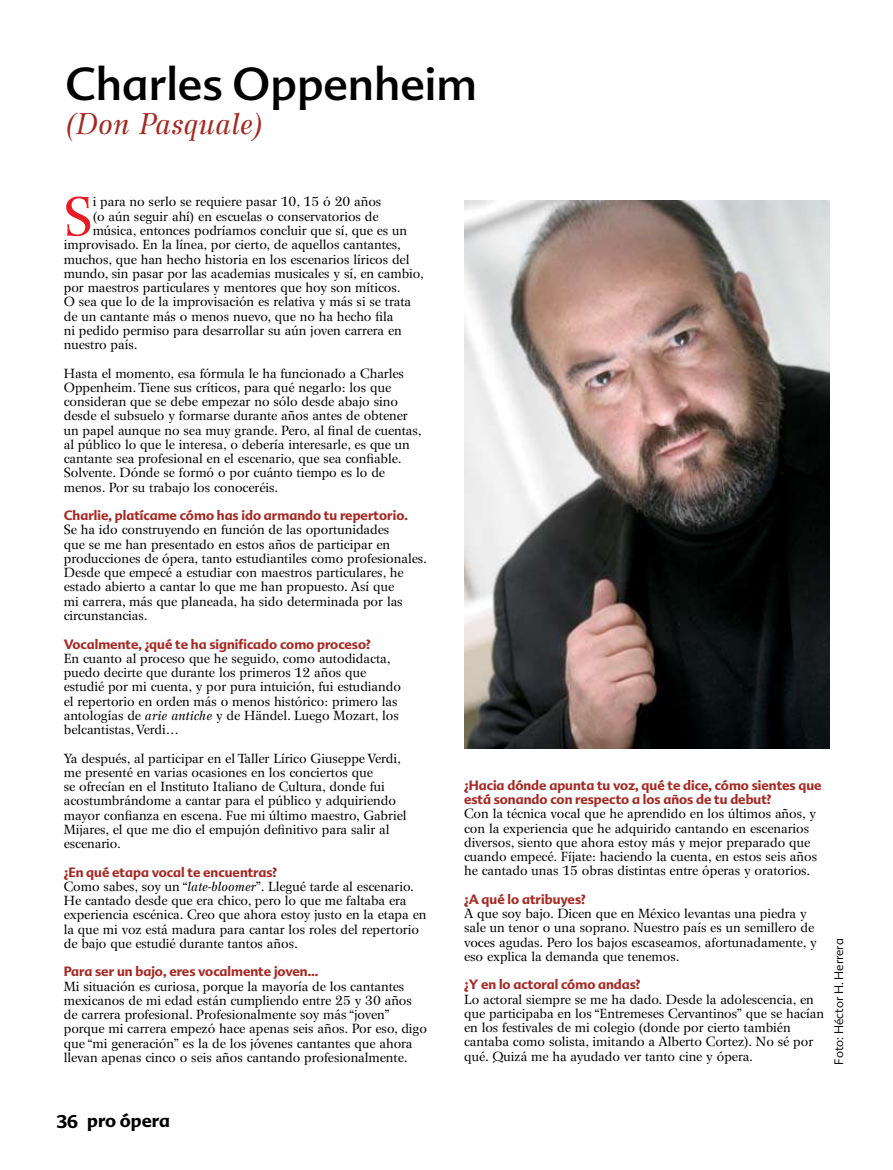
<style>
.page{position:relative;width:893px;height:1170px;background:#fff}
.page>*{position:absolute;margin:0;border:0;box-sizing:border-box;transform-origin:0 0}
.t1{font:53.85px "Wilke";color:#e91c23}
.t2{font:45px "Advert";color:#000}
.t3{font:italic 30px "Wilke";color:#a62822}
.t4{font:700 18px "Advert";color:#000}
.t5{font:13.2px/14.2px "Wilke";color:#000}
.t6{font:700 13.2px/14.2px "Advert";color:#a62822}
.t7{font:300 12px "Advert";color:#000}
.s1{font-style:italic}
</style>
<div class="page">
<img style="left:464px;top:201px;width:365px;height:547px">
<h2 class="t2" style="left:65px;top:56px;width:413px">Charles Oppenheim</h2>
<h3 class="t3" style="left:64px;top:105px;width:202px">(Don Pasquale)</h3>
<h1 class="t1" style="left:64px;top:185px;width:30px">S</h1>
<p class="t5" style="left:93px;top:195px;width:290px">i para no serlo se requiere pasar 10, 15 ó 20 años</p>
<p class="t5" style="left:93px;top:209px;width:287px">(o aún seguir ahí) en escuelas o conservatorios de</p>
<p class="t5" style="left:93px;top:223px;width:316px">música, entonces podríamos concluir que sí, que es un</p>
<p class="t5" style="left:64px;top:238px;width:339px">improvisado. En la línea, por cierto, de aquellos cantantes,</p>
<p class="t5" style="left:64px;top:252px;width:347px">muchos, que han hecho historia en los escenarios líricos del</p>
<p class="t5" style="left:64px;top:266px;width:362px">mundo, sin pasar por las academias musicales y sí, en cambio,</p>
<p class="t5" style="left:64px;top:280px;width:338px">por maestros particulares y mentores que hoy son míticos.</p>
<p class="t5" style="left:64px;top:295px;width:349px">O sea que lo de la improvisación es relativa y más si se trata</p>
<p class="t5" style="left:64px;top:309px;width:331px">de un cantante más o menos nuevo, que no ha hecho fila</p>
<p class="t5" style="left:64px;top:323px;width:340px">ni pedido permiso para desarrollar su aún joven carrera en</p>
<p class="t5" style="left:64px;top:337px;width:75px">nuestro país.</p>
<p class="t5" style="left:64px;top:366px;width:360px">Hasta el momento, esa fórmula le ha funcionado a Charles Oppenheim. Tiene sus críticos, para qué negarlo: los que consideran que se debe empezar no sólo desde abajo sino desde el subsuelo y formarse durante años antes de obtener un papel aunque no sea muy grande. Pero, al final de cuentas, al público lo que le interesa, o debería interesarle, es que un cantante sea profesional en el escenario, que sea confiable.<br>Solvente. Dónde se formó o por cuánto tiempo es lo de menos. Por su trabajo los conoceréis.</p>
<p class="t6" style="left:64px;top:508px;width:346px">Charlie, platícame cómo has ido armando tu repertorio.</p>
<p class="t5" style="left:64px;top:523px;width:365px">Se ha ido construyendo en función de las oportunidades<br>que se me han presentado en estos años de participar en producciones de ópera, tanto estudiantiles como profesionales.<br>Desde que empecé a estudiar con maestros particulares, he estado abierto a cantar lo que me han propuesto. Así que<br>mi carrera, más que planeada, ha sido determinada por las circunstancias.</p>
<p class="t6" style="left:64px;top:636px;width:308px">Vocalmente, ¿qué te ha significado como proceso?</p>
<p class="t5" style="left:64px;top:651px;width:339px">En cuanto al proceso que he seguido, como autodidacta, puedo decirte que durante los primeros 12 años que estudié por mi cuenta, y por pura intuición, fui estudiando el repertorio en orden más o menos histórico: primero las antologías de <span class="s1">arie antiche</span> y de Händel. Luego Mozart, los belcantistas, Verdi…</p>
<p class="t5" style="left:64px;top:751px;width:344px">Ya después, al participar en el Taller Lírico Giuseppe Verdi, me presenté en varias ocasiones en los conciertos que<br>se ofrecían en el Instituto Italiano de Cultura, donde fui acostumbrándome a cantar para el público y adquiriendo mayor confianza en escena. Fue mi último maestro, Gabriel Mijares, el que me dio el empujón definitivo para salir al escenario.</p>
<p class="t6" style="left:64px;top:864px;width:215px">¿En qué etapa vocal te encuentras?</p>
<p class="t5" style="left:64px;top:879px;width:364px">Como sabes, soy un “<span class="s1">late-bloomer</span>”. Llegué tarde al escenario.<br>He cantado desde que era chico, pero lo que me faltaba era experiencia escénica. Creo que ahora estoy justo en la etapa en la que mi voz está madura para cantar los roles del repertorio de bajo que estudié durante tantos años.</p>
<p class="t6" style="left:64px;top:964px;width:256px">Para ser un bajo, eres vocalmente joven…</p>
<p class="t5" style="left:64px;top:979px;width:365px">Mi situación es curiosa, porque la mayoría de los cantantes mexicanos de mi edad están cumpliendo entre 25 y 30 años de carrera profesional. Profesionalmente soy más “joven” porque mi carrera empezó hace apenas seis años. Por eso, digo que “mi generación” es la de los jóvenes cantantes que ahora llevan apenas cinco o seis años cantando profesionalmente.</p>
<h3 class="t4" style="left:56px;top:1109px;width:115px">36 pro ópera</h3>
<p class="t6" style="left:464px;top:777px;width:359px">¿Hacia dónde apunta tu voz, qué te dice, cómo sientes que está sonando con respecto a los años de tu debut?</p>
<p class="t5" style="left:464px;top:806px;width:354px">Con la técnica vocal que he aprendido en los últimos años, y con la experiencia que he adquirido cantando en escenarios diversos, siento que ahora estoy más y mejor preparado que cuando empecé. Fíjate: haciendo la cuenta, en estos seis años he cantado unas 15 obras distintas entre óperas y oratorios.</p>
<p class="t6" style="left:464px;top:891px;width:123px">¿A qué lo atribuyes?</p>
<p class="t5" style="left:464px;top:906px;width:354px">A que soy bajo. Dicen que en México levantas una piedra y sale un tenor o una soprano. Nuestro país es un semillero de voces agudas. Pero los bajos escaseamos, afortunadamente, y eso explica la demanda que tenemos.</p>
<p class="t6" style="left:464px;top:977px;width:178px">¿Y en lo actoral cómo andas?</p>
<p class="t5" style="left:464px;top:991px;width:361px">Lo actoral siempre se me ha dado. Desde la adolescencia, en que participaba en los “Entremeses Cervantinos” que se hacían en los festivales de mi colegio (donde por cierto también cantaba como solista, imitando a Alberto Cortez). No sé por qué. Quizá me ha ayudado ver tanto cine y ópera.</p>
<p class="t7" style="left:832px;top:1064px;width:128px;rotate:-90deg">Foto: Héctor H. Herrera</p>
</div>
